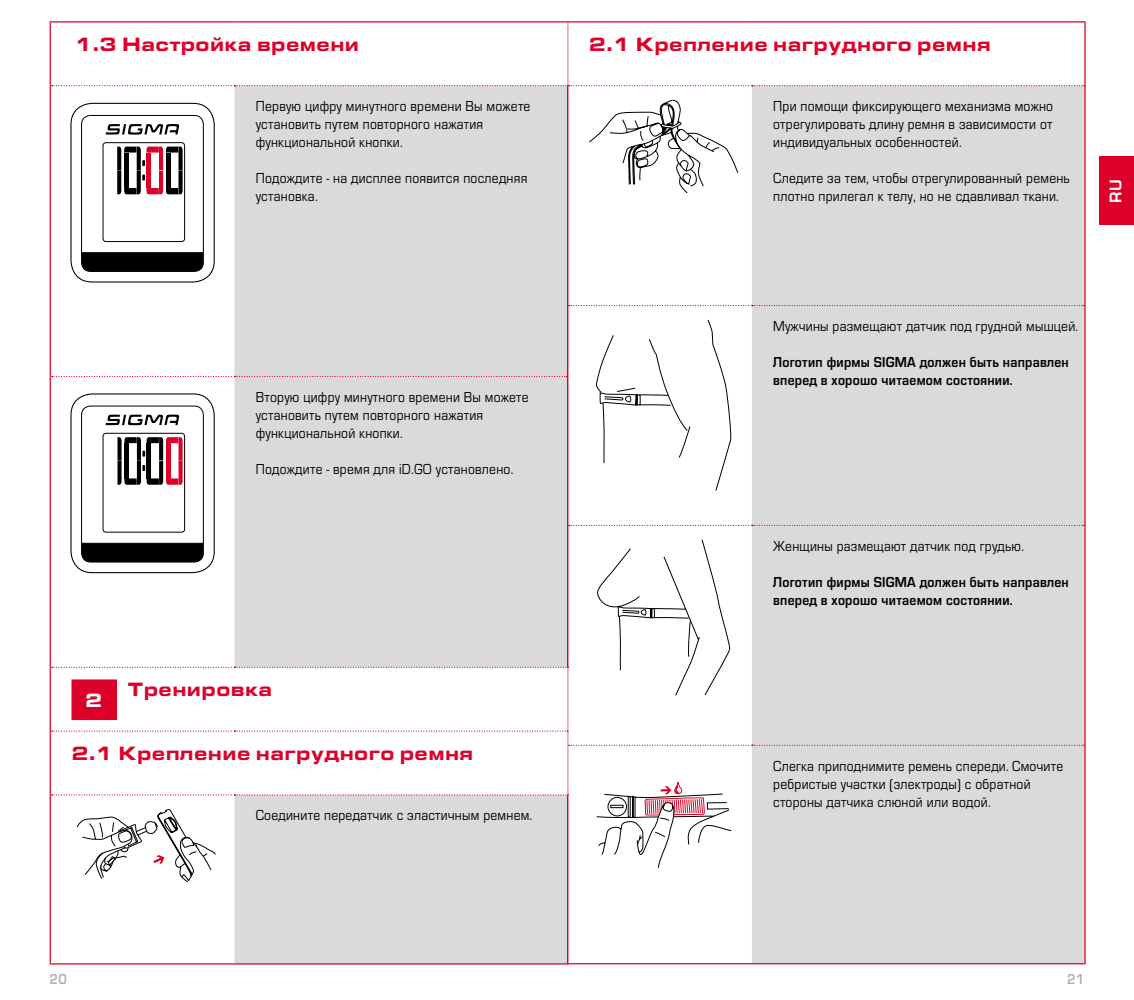
<style>
.page{position:relative;width:1134px;height:1000px;background:#fff}
.page>*{position:absolute;margin:0;border:0;box-sizing:border-box;transform-origin:0 0}
.t1{font:900 20px "Eurostile OT Ext";letter-spacing:.025em;color:#dd0029;scale:.9 1}
.t2{font:900 20px "Eurostile OT Ext";color:#fff;scale:.9 1}
.t3{font:700 17.5px "Eurostile OT";color:#fff}
.t4{font:15px/18px "Eurostile OT";letter-spacing:.02em;color:#000;scale:.9 1}
.t5{font:700 15px/18px "Eurostile OT";letter-spacing:.02em;color:#000;scale:.9 1}
.t6{font:700 15px "Eurostile OT";color:#b1b2b3;scale:.9 1}
</style>
<div class="page">
<div style="left:752px;top:86px;width:332px;height:876px;background:#dadada"></div>
<hr style="left:1084px;top:22px;width:2px;height:64px;background:#dd0029">
<hr style="left:1084px;top:86px;width:2px;height:219px;background:#dd0029">
<hr style="left:1084px;top:305px;width:2px;height:220px;background:#dd0029">
<hr style="left:1084px;top:525px;width:2px;height:220px;background:#dd0029">
<hr style="left:1084px;top:745px;width:2px;height:217px;background:#dd0029">
<hr style="left:567px;top:962px;width:185px;height:2px;background:#dd0029">
<hr style="left:752px;top:962px;width:334px;height:2px;background:#dd0029">
<svg style="left:569px;top:305px;width:515px;height:1px"></svg>
<svg style="left:569px;top:524px;width:516px;height:2px"></svg>
<svg style="left:569px;top:744px;width:516px;height:1px"></svg>
<hr style="left:567px;top:21px;width:185px;height:1px;background:#dd0029">
<hr style="left:752px;top:21px;width:334px;height:1px;background:#dd0029">
<svg style="left:589px;top:99px;width:149px;height:95px"></svg>
<svg style="left:596px;top:319px;width:136px;height:172px"></svg>
<svg style="left:597px;top:539px;width:134px;height:156px"></svg>
<svg style="left:596px;top:782px;width:135px;height:86px"></svg>
<svg style="left:51px;top:22px;width:517px;height:860px"></svg>
<svg style="left:234px;top:86px;width:334px;height:877px;background:#dfdfdf"></svg>
<hr style="left:567px;top:86px;width:1px;height:290px;background:#dd0029">
<hr style="left:567px;top:376px;width:1px;height:290px;background:#dd0029">
<hr style="left:567px;top:795px;width:1px;height:168px;background:#dd0029">
<hr style="left:50px;top:963px;width:184px;height:1px;background:#dd0029">
<hr style="left:234px;top:963px;width:334px;height:1px;background:#dd0029">
<svg style="left:51px;top:376px;width:516px;height:1px"></svg>
<svg style="left:51px;top:666px;width:518px;height:1px"></svg>
<hr style="left:50px;top:21px;width:184px;height:1px;background:#dd0029">
<hr style="left:234px;top:21px;width:334px;height:1px;background:#dd0029">
<hr style="left:50px;top:22px;width:1px;height:64px;background:#dd0029">
<hr style="left:50px;top:667px;width:1px;height:64px;background:#dd0029">
<hr style="left:50px;top:731px;width:1px;height:63px;background:#dd0029">
<svg style="left:51px;top:730px;width:517px;height:1px"></svg>
<svg style="left:51px;top:85px;width:1034px;height:1px"></svg>
<svg style="left:51px;top:794px;width:518px;height:1px"></svg>
<hr style="left:50px;top:86px;width:1px;height:290px;background:#dd0029">
<hr style="left:50px;top:376px;width:1px;height:291px;background:#dd0029">
<hr style="left:50px;top:794px;width:1px;height:169px;background:#dd0029">
<div style="left:72px;top:680px;width:44px;height:39px;background:#dd0029"></div>
<div style="left:71px;top:679px;width:46px;height:40px;border:1px solid #dd0029"></div>
<svg style="left:76px;top:808px;width:140px;height:73px"></svg>
<div style="left:1099px;top:156px;width:35px;height:68px;background:#dd0029"></div>
<div style="left:70px;top:103px;width:145px;height:179px;border:1px solid #000;border-radius:21px"></div>
<div style="left:81px;top:115px;width:123px;height:157px;border:1px solid #000;border-radius:9px"></div>
<div style="left:103px;top:142px;width:82px;height:100px;border:1px solid #000;border-radius:3px"></div>
<svg style="left:81px;top:251px;width:123px;height:21px;background:#121212"></svg>
<svg style="left:106px;top:124px;width:73px;height:11px"></svg>
<div style="left:70px;top:393px;width:145px;height:180px;border:1px solid #000;border-radius:21px"></div>
<div style="left:81px;top:405px;width:123px;height:157px;border:1px solid #000;border-radius:9px"></div>
<div style="left:103px;top:432px;width:82px;height:100px;border:1px solid #000;border-radius:3px"></div>
<svg style="left:81px;top:542px;width:123px;height:20px;background:#0e0e0e"></svg>
<svg style="left:106px;top:414px;width:73px;height:11px"></svg>
<svg style="left:117px;top:146px;width:66px;height:48px"></svg>
<hr style="left:124px;top:170px;width:4px;height:18px;background:#000">
<svg style="left:117px;top:437px;width:66px;height:47px"></svg>
<hr style="left:124px;top:461px;width:4px;height:17px;background:#000">
<h1 class="t1" style="left:75px;top:33px;width:317px">1.3 Настройка времени</h1>
<p class="t4" style="left:256px;top:99px;width:307px">Первую цифру минутного времени Вы можете установить путем повторного нажатия функциональной кнопки.</p>
<p class="t4" style="left:256px;top:171px;width:303px">Подождите - на дисплее появится последняя установка.</p>
<p class="t4" style="left:256px;top:389px;width:305px">Вторую цифру минутного времени Вы можете установить путем повторного нажатия функциональной кнопки.</p>
<p class="t4" style="left:256px;top:461px;width:288px">Подождите - время для iD.GO установлено.</p>
<h1 class="t2" style="left:85px;top:689px;width:21px">2</h1>
<h1 class="t1" style="left:128px;top:678px;width:162px">Тренировка</h1>
<h1 class="t1" style="left:71px;top:742px;width:448px">2.1 Крепление нагрудного ремня</h1>
<p class="t4" style="left:256px;top:807px;width:309px">Соедините передатчик с эластичным ремнем.</p>
<h1 class="t1" style="left:589px;top:33px;width:448px">2.1 Крепление нагрудного ремня</h1>
<p class="t4" style="left:773px;top:99px;width:313px;text-align:justify">При помощи фиксирующего механизма можно отрегулировать длину ремня в зависимости от индивидуальных особенностей.</p>
<p class="t4" style="left:773px;top:171px;width:331px">Следите за тем, чтобы отрегулированный ремень плотно прилегал к телу, но не сдавливал ткани.</p>
<p class="t3" style="left:1109px;top:203px;width:25px;rotate:-90deg">RU</p>
<p class="t4" style="left:773px;top:318px;width:341px">Мужчины размещают датчик под грудной мышцей.</p>
<p class="t5" style="left:773px;top:354px;width:330px">Логотип фирмы SIGMA должен быть направлен вперед в хорошо читаемом состоянии.</p>
<p class="t4" style="left:773px;top:538px;width:280px">Женщины размещают датчик под грудью.</p>
<p class="t5" style="left:773px;top:574px;width:330px">Логотип фирмы SIGMA должен быть направлен вперед в хорошо читаемом состоянии.</p>
<p class="t4" style="left:773px;top:758px;width:324px">Слегка приподнимите ремень спереди. Смочите ребристые участки (электроды) с обратной стороны датчика слюной или водой.</p>
<p class="t6" style="left:50px;top:973px;width:21px">20</p>
<p class="t6" style="left:1067px;top:973px;width:21px">21</p>
</div>
